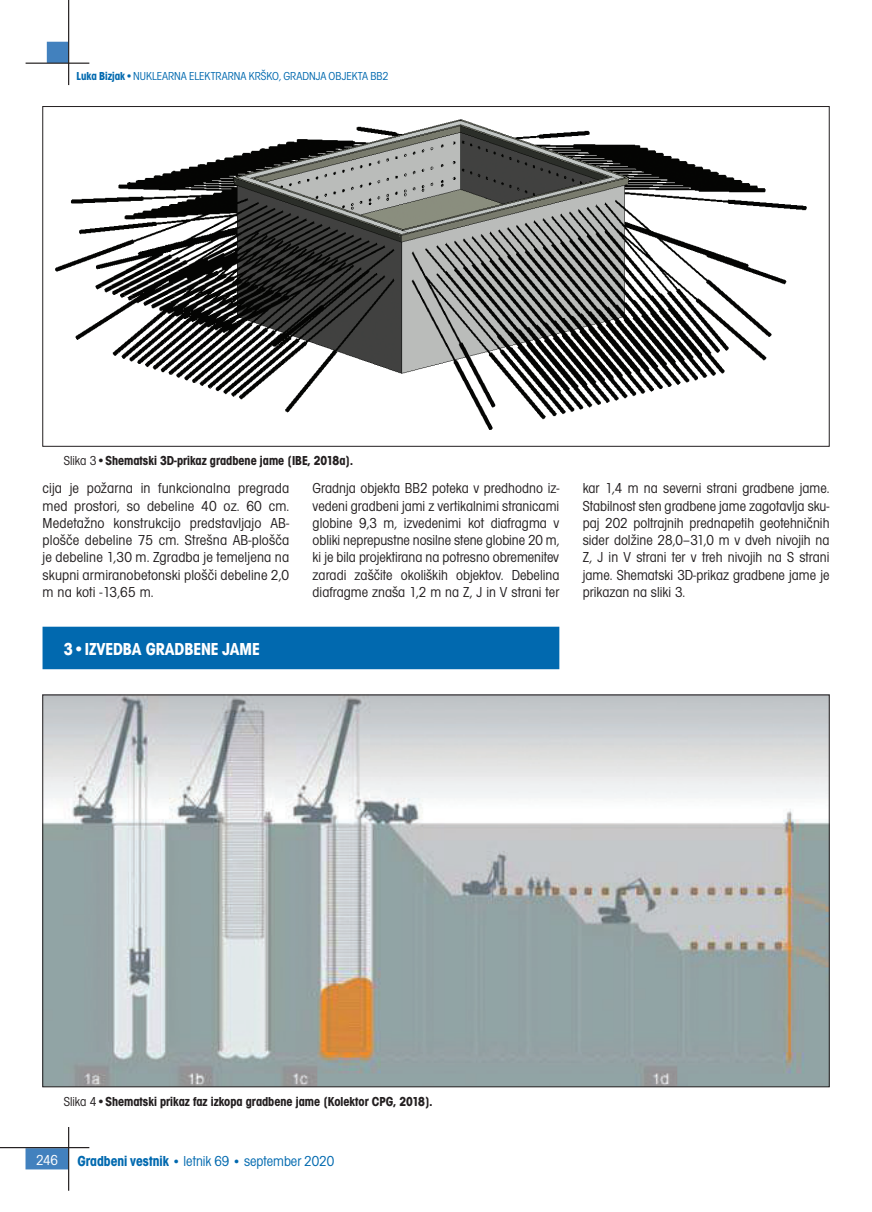
<style>
.page{position:relative;width:872px;height:1212px;background:#fff}
.page>*{position:absolute;margin:0;border:0;box-sizing:border-box;transform-origin:0 0}
.t1{font:700 condensed 18px "Avant Gar Got Itc TEE";color:#fff}
.t2{font:condensed 15px/17.2px "Avant Gar Got Itc TEE";color:#231f20;text-align:justify}
.t3{font:condensed 15px "Avant Gar Got Itc TEE";color:#0169af}
.t4{font:condensed 15px "Avant Gar Got Itc TEE";color:#fff}
.t5{font:700 condensed 13.5px "Avant Gar Got Itc TEE";color:#231f20}
.t6{font:condensed 12px "Avant Gar Got Itc TEE";color:#0169af}
.s1{font-weight:700}
.s2{font-weight:400}
.s3{font-weight:700;font-size:13.5px}
</style>
<div class="page">
<div style="left:47px;top:42px;width:21px;height:21px;background:#4281be"></div>
<div style="left:26px;top:1148px;width:42px;height:21px;background:#4281be;border:2px solid #4281be"></div>
<hr style="left:0;top:1147px;width:89px;height:1px;background:#231f20">
<hr style="left:68px;top:1127px;width:1px;height:64px;background:#231f20">
<hr style="left:26px;top:63px;width:63px;height:1px;background:#231f20">
<hr style="left:68px;top:0;width:1px;height:85px;background:#231f20">
<div style="left:43px;top:627px;width:516px;height:42px;background:#0169af"></div>
<img style="left:45px;top:697px;width:782px;height:388px">
<img style="left:55px;top:119px;width:752px;height:311px">
<p class="t6" style="left:77px;top:70px;width:313px"><span class="s1">Luka Bizjak</span>•NUKLEARNA ELEKTRARNA KRŠKO, GRADNJA OBJEKTA BB2</p>
<p class="t5" style="left:64px;top:453px;width:291px"><span class="s2">Slika 3•</span>Shematski 3D-prikaz gradbene jame [IBE, 2018a].</p>
<p class="t2" style="left:43px;top:480px;width:248px">cija je požarna in funkcionalna pregrada med prostori, so debeline 40 oz. 60 cm.<br>Medetažno konstrukcijo predstavljajo AB&shy;plošče debeline 75 cm. Strešna AB-plošča je debeline 1,30 m. Zgradba je temeljena na skupni armiranobetonski plošči debeline 2,0 m na koti -13,65 m.</p>
<p class="t2" style="left:313px;top:480px;width:248px">Gradnja objekta BB2 poteka v predhodno iz&shy;vedeni gradbeni jami z vertikalnimi stranicami globine 9,3 m, izvedenimi kot diafragma v obliki neprepustne nosilne stene globine 20 m, ki je bila projektirana na potresno obremenitev zaradi zaščite okoliških objektov. Debelina diafragme znaša 1,2 m na Z, J in V strani ter</p>
<p class="t2" style="left:583px;top:480px;width:248px">kar 1,4 m na severni strani gradbene jame.<br>Stabilnost sten gradbene jame zagotavlja sku&shy;paj 202 poltrajnih prednapetih geotehničnih sider dolžine 28,0–31,0 m v dveh nivojih na Z, J in V strani ter v treh nivojih na S strani jame. Shematski 3D-prikaz gradbene jame je prikazan na sliki 3.</p>
<p class="t1" style="left:64px;top:638px;width:197px">3•IZVEDBA GRADBENE JAME</p>
<p class="t5" style="left:64px;top:1093px;width:370px"><span class="s2">Slika 4•</span>Shematski prikaz faz izkopa gradbene jame [Kolektor CPG, 2018].</p>
<p class="t4" style="left:36px;top:1152px;width:23px">246</p>
<p class="t3" style="left:77px;top:1152px;width:258px"><span class="s1">Gradbeni vestnik</span> <span class="s3">•</span> letnik 69 <span class="s3">•</span> september 2020</p>
</div>
